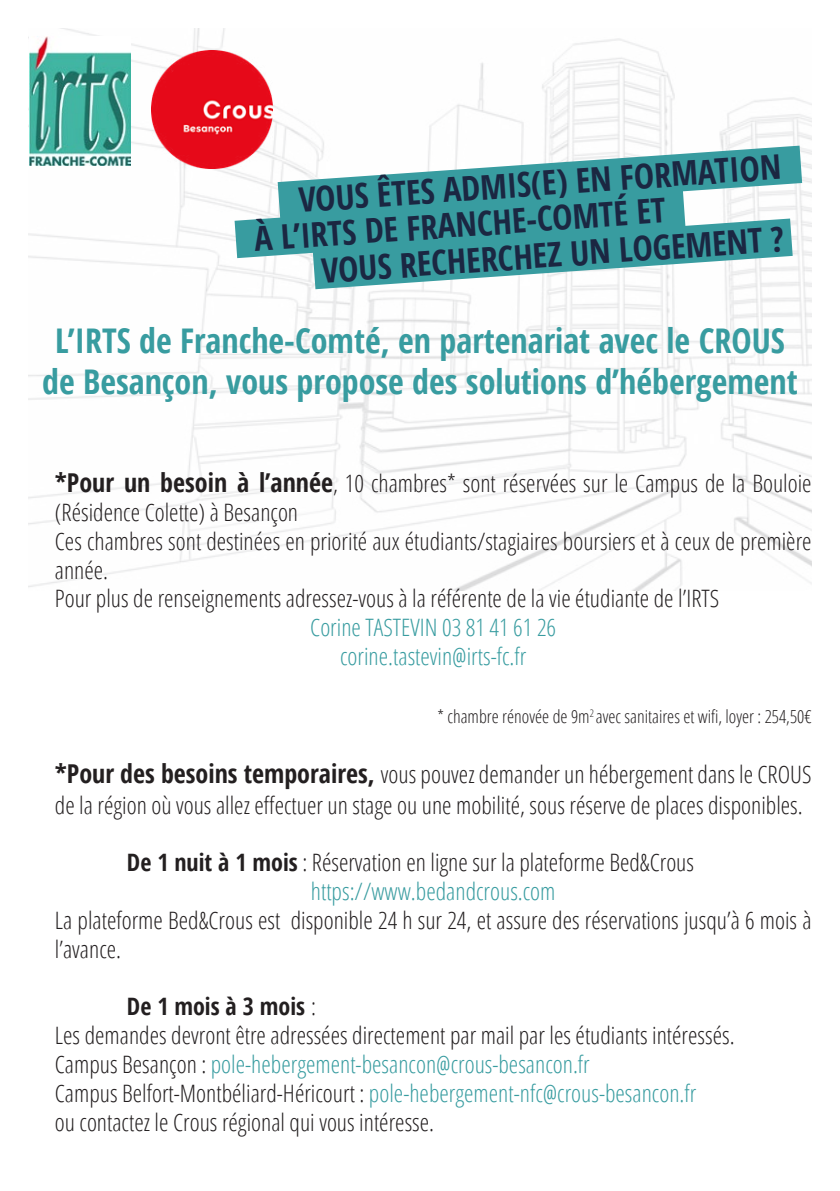
<style>
.page{position:relative;width:840px;height:1191px;background:#fff}
.page>*{position:absolute;margin:0;border:0;box-sizing:border-box;transform-origin:0 0}
.t1{font:700 condensed 34px/40.8px "Open Sans";color:#389ca0;text-align:center}
.t2{font:700 condensed 34px/72px "Open Sans";color:#1b2742;text-align:center}
.t3{font:300 condensed 24px/28.8px "Open Sans";color:#231f20}
.t4{font:300 condensed 24px/28.8px "Open Sans";color:#389ca0;text-align:center}
.t5{font:300 condensed 18px "Open Sans";color:#231f20}
.s1{font-weight:700;font-size:26px}
.s2{font-weight:700}
.s3{color:#389ca0}
</style>
<div class="page">
<img style="left:28px;top:28px;width:783px;height:562px">
<svg style="left:234px;top:146px;width:567px;height:143px"></svg>
<img style="left:30px;top:36px;width:100px;height:129px">
<img style="left:152px;top:51px;width:120px;height:118px">
<h1 class="t2" style="left:296px;top:163px;width:484px;rotate:-4deg">VOUS ÊTES ADMIS(E) EN FORMATION<br>VOUS RECHERCHEZ UN LOGEMENT ?</h1>
<h1 class="t2" style="left:252px;top:202px;width:413px;rotate:-4deg">À L’IRTS DE FRANCHE-COMTÉ ET</h1>
<h1 class="t1" style="left:42px;top:320px;width:756px">L’IRTS de Franche-Comté, en partenariat avec le CROUS de Besançon, vous propose des solutions d’hébergement</h1>
<p class="t3" style="left:55px;top:468px;width:757px"><span class="s1">*Pour un besoin à l’année</span>, 10 chambres* sont réservées sur le Campus de la Bouloie (Résidence Colette) à Besançon<br>Ces chambres sont destinées en priorité aux étudiants/stagiaires boursiers et à ceux de première année.<br>Pour plus de renseignements adressez-vous à la référente de la vie étudiante de l’IRTS</p>
<p class="t4" style="left:310px;top:612px;width:247px">Corine TASTEVIN 03 81 41 61 26 corine.tastevin@irts-fc.fr</p>
<p class="t5" style="left:437px;top:703px;width:375px">* chambre rénovée de 9m<sup>2</sup> avec sanitaires et wifi, loyer : 254,50€</p>
<p class="t3" style="left:55px;top:757px;width:757px;line-height:31.2px"><span class="s1">*Pour des besoins temporaires,</span> vous pouvez demander un hébergement dans le CROUS de la région où vous allez effectuer un stage ou une mobilité, sous réserve de places disponibles.</p>
<p class="t3" style="left:311px;top:847px;width:384px;text-indent:-184px"><span class="s2">De 1 nuit à 1 mois</span> : Réservation en ligne sur la plateforme Bed&amp;Crous <span class="s3">https://www.bedandcrous.com</span></p>
<p class="t3" style="left:55px;top:905px;width:757px">La plateforme Bed&amp;Crous est disponible 24 h sur 24, et assure des réservations jusqu’à 6 mois à l’avance.</p>
<p class="t3" style="left:55px;top:991px;width:681px;text-indent:72px"><span class="s2">De 1 mois à 3 mois</span> :<br>Les demandes devront être adressées directement par mail par les étudiants intéressés.<br>Campus Besançon : <span class="s3">pole-hebergement-besancon@crous-besancon.fr<br></span>Campus Belfort-Montbéliard-Héricourt : <span class="s3">pole-hebergement-nfc@crous-besancon.fr<br></span>ou contactez le Crous régional qui vous intéresse.</p>
</div>
